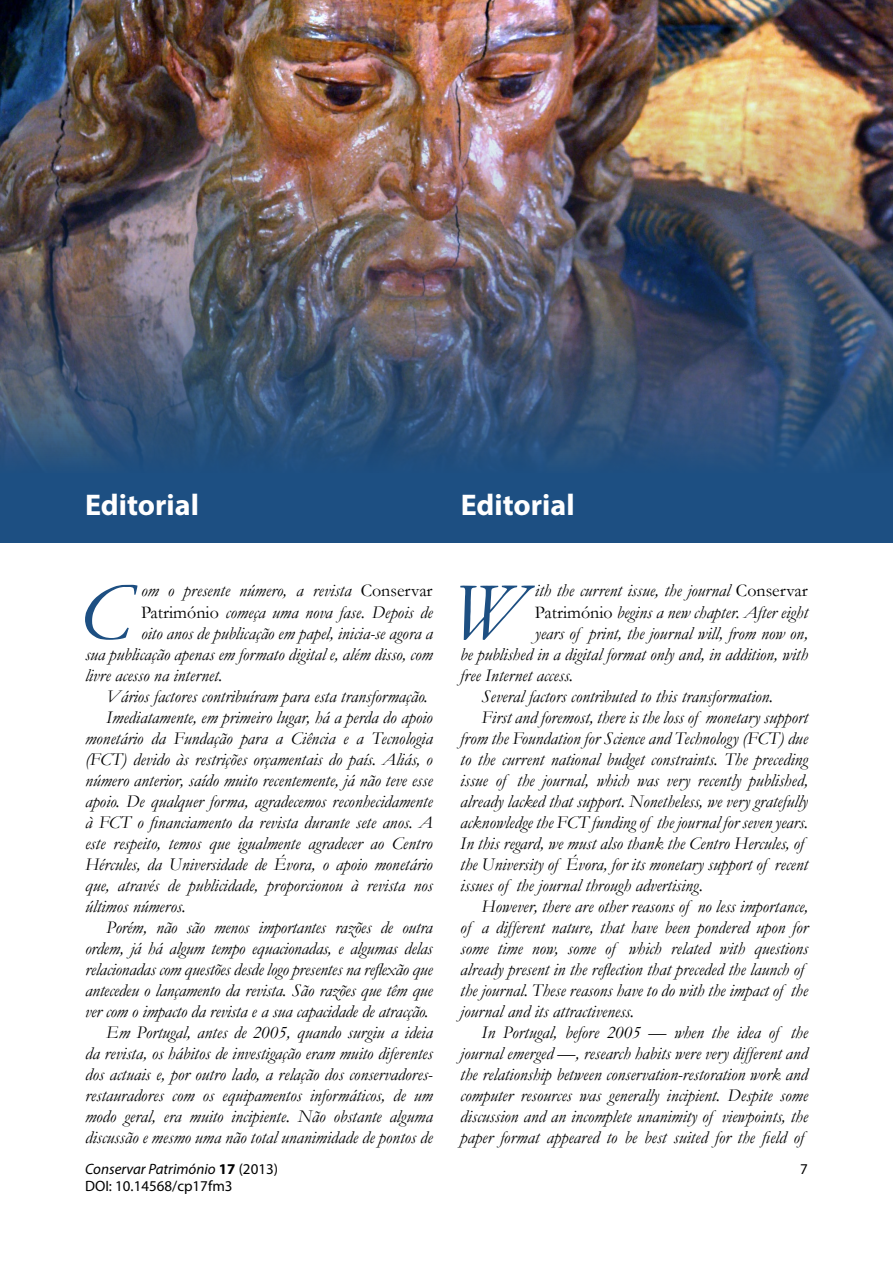
<style>
.page{position:relative;width:893px;height:1263px;background:#fff}
.page>*{position:absolute;margin:0;border:0;box-sizing:border-box;transform-origin:0 0}
.t1{font:italic 82.95px "Garamond";color:#1d4f82}
.t2{font:700 30px "Myriad Pro";color:#fff}
.t3{font:italic 18px "Garamond";color:#000}
.t4{font:italic 15px "Myriad Pro";color:#000}
.t5{font:15px "Myriad Pro";color:#000}
.s1{font-style:normal}
.s2{font-weight:700;font-style:normal}
</style>
<div class="page">
<div style="left:0;top:0;width:893px;height:542px;background:#1d4f82"></div>
<img style="left:0;top:0;width:893px;height:463px">
<h2 class="t2" style="left:85px;top:485px;width:115px">Editorial</h2>
<h2 class="t2" style="left:461px;top:485px;width:115px">Editorial</h2>
<h1 class="t1" style="left:79px;top:556px;width:53px">C</h1>
<p class="t3" style="left:141px;top:579px;width:293px">om o presente número, a revista <span class="s1">Conservar</span></p>
<p class="t3" style="left:141px;top:600px;width:293px"><span class="s1">Património</span> começa uma nova fase. Depois de</p>
<p class="t3" style="left:141px;top:621px;width:293px">oito anos de publicação em papel, inicia-se agora a</p>
<p class="t3" style="left:85px;top:642px;width:349px">sua publicação apenas em formato digital e, além disso, com</p>
<p class="t3" style="left:85px;top:663px;width:139px">livre acesso na internet.</p>
<p class="t3" style="left:106px;top:684px;width:323px">Vários factores contribuíram para esta transformação.</p>
<p class="t3" style="left:106px;top:705px;width:328px">Imediatamente, em primeiro lugar, há a perda do apoio</p>
<p class="t3" style="left:85px;top:726px;width:349px">monetário da Fundação para a Ciência e a Tecnologia</p>
<p class="t3" style="left:85px;top:747px;width:349px">(FCT) devido às restrições orçamentais do país. Aliás, o</p>
<p class="t3" style="left:85px;top:768px;width:349px">número anterior, saído muito recentemente, já não teve esse</p>
<p class="t3" style="left:85px;top:789px;width:349px">apoio. De qualquer forma, agradecemos reconhecidamente</p>
<p class="t3" style="left:85px;top:810px;width:349px">à FCT o financiamento da revista durante sete anos. A</p>
<p class="t3" style="left:85px;top:831px;width:349px">este respeito, temos que igualmente agradecer ao Centro</p>
<p class="t3" style="left:85px;top:852px;width:349px">Hércules, da Universidade de Évora, o apoio monetário</p>
<p class="t3" style="left:85px;top:873px;width:349px">que, através de publicidade, proporcionou à revista nos</p>
<p class="t3" style="left:85px;top:894px;width:102px">últimos números.</p>
<p class="t3" style="left:106px;top:915px;width:328px">Porém, não são menos importantes razões de outra</p>
<p class="t3" style="left:85px;top:936px;width:349px">ordem, já há algum tempo equacionadas, e algumas delas</p>
<p class="t3" style="left:85px;top:957px;width:349px">relacionadas com questões desde logo presentes na reflexão que</p>
<p class="t3" style="left:85px;top:978px;width:349px">antecedeu o lançamento da revista. São razões que têm que</p>
<p class="t3" style="left:85px;top:999px;width:345px">ver com o impacto da revista e a sua capacidade de atracção.</p>
<p class="t3" style="left:106px;top:1020px;width:328px">Em Portugal, antes de 2005, quando surgiu a ideia</p>
<p class="t3" style="left:85px;top:1041px;width:349px">da revista, os hábitos de investigação eram muito diferentes</p>
<p class="t3" style="left:85px;top:1062px;width:349px">dos actuais e, por outro lado, a relação dos conservadores-</p>
<p class="t3" style="left:85px;top:1083px;width:349px">restauradores com os equipamentos informáticos, de um</p>
<p class="t3" style="left:85px;top:1104px;width:349px">modo geral, era muito incipiente. Não obstante alguma</p>
<p class="t3" style="left:85px;top:1125px;width:349px">discussão e mesmo uma não total unanimidade de pontos de</p>
<h1 class="t1" style="left:451px;top:556px;width:75px">W</h1>
<p class="t3" style="left:535px;top:579px;width:274px">ith the current issue, the journal <span class="s1">Conservar</span></p>
<p class="t3" style="left:535px;top:600px;width:275px"><span class="s1">Património</span> begins a new chapter. After eight</p>
<p class="t3" style="left:535px;top:621px;width:274px">years of print, the journal will, from now on,</p>
<p class="t3" style="left:460px;top:642px;width:349px">be published in a digital format only and, in addition, with</p>
<p class="t3" style="left:460px;top:663px;width:114px">free Internet access.</p>
<p class="t3" style="left:482px;top:684px;width:293px">Several factors contributed to this transformation.</p>
<p class="t3" style="left:482px;top:705px;width:328px">First and foremost, there is the loss of monetary support</p>
<p class="t3" style="left:460px;top:726px;width:349px">from the Foundation for Science and Technology (FCT) due</p>
<p class="t3" style="left:460px;top:747px;width:349px">to the current national budget constraints. The preceding</p>
<p class="t3" style="left:460px;top:768px;width:349px">issue of the journal, which was very recently published,</p>
<p class="t3" style="left:460px;top:789px;width:349px">already lacked that support. Nonetheless, we very gratefully</p>
<p class="t3" style="left:460px;top:810px;width:349px">acknowledge the FCT funding of the journal for seven years.</p>
<p class="t3" style="left:460px;top:831px;width:345px">In this regard, we must also thank the Centro Hercules, of</p>
<p class="t3" style="left:460px;top:852px;width:349px">the University of Évora, for its monetary support of recent</p>
<p class="t3" style="left:460px;top:873px;width:244px">issues of the journal through advertising.</p>
<p class="t3" style="left:482px;top:894px;width:328px">However, there are other reasons of no less importance,</p>
<p class="t3" style="left:460px;top:915px;width:349px">of a different nature, that have been pondered upon for</p>
<p class="t3" style="left:460px;top:936px;width:349px">some time now, some of which related with questions</p>
<p class="t3" style="left:460px;top:957px;width:345px">already present in the reflection that preceded the launch of</p>
<p class="t3" style="left:460px;top:978px;width:349px">the journal. These reasons have to do with the impact of the</p>
<p class="t3" style="left:460px;top:999px;width:175px">journal and its attractiveness.</p>
<p class="t3" style="left:482px;top:1020px;width:328px">In Portugal, before 2005 — when the idea of the</p>
<p class="t3" style="left:460px;top:1041px;width:349px">journal emerged —, research habits were very different and</p>
<p class="t3" style="left:460px;top:1062px;width:349px">the relationship between conservation-restoration work and</p>
<p class="t3" style="left:460px;top:1083px;width:349px">computer resources was generally incipient. Despite some</p>
<p class="t3" style="left:460px;top:1104px;width:349px">discussion and an incomplete unanimity of viewpoints, the</p>
<p class="t3" style="left:460px;top:1125px;width:345px">paper format appeared to be best suited for the field of</p>
<p class="t4" style="left:85px;top:1160px;width:194px">Conservar Património <span class="s2">17</span> <span class="s1">(2013)</span></p>
<p class="t5" style="left:800px;top:1160px;width:9px">7</p>
<p class="t5" style="left:85px;top:1177px;width:149px">DOI: 10.14568/cp17fm3</p>
</div>
